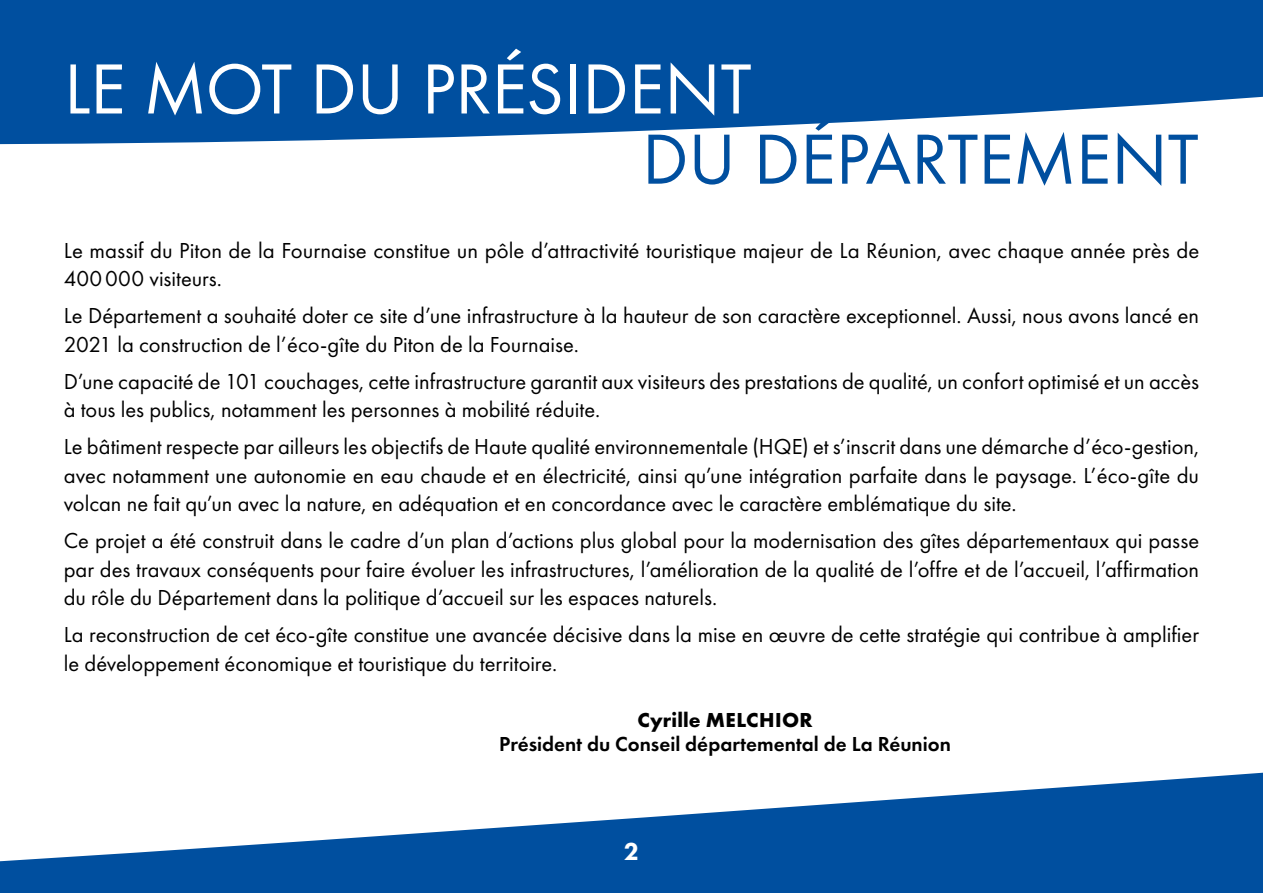
<style>
.page{position:relative;width:1263px;height:893px;background:#fff}
.page>*{position:absolute;margin:0;border:0;box-sizing:border-box;transform-origin:0 0}
.t1{font:73.5px "Futura PT";letter-spacing:-.005em;color:#fff}
.t2{font:73.5px "Futura PT";letter-spacing:-.005em;color:#004f9f}
.t3{font:800 25.5px "Futura PT";color:#fff}
.t4{font:22.5px/28.5px "Futura PT";color:#000}
.t5{font:600 21px "Futura PT";color:#000}
.t6{font:700 21px "Futura PT";letter-spacing:.015em;color:#000}
</style>
<div class="page">
<svg style="left:0;top:0;width:1263px;height:145px;background:#1e63aa"></svg>
<svg style="left:0;top:772px;width:1263px;height:121px;fill:#004f9f"></svg>
<h1 class="t1" style="left:64px;top:45px;width:689px">LE MOT DU PRÉSIDENT</h1>
<h1 class="t2" style="left:642px;top:116px;width:558px">DU DÉPARTEMENT</h1>
<p class="t4" style="left:64px;top:236px;width:1137px">Le massif du Piton de la Fournaise constitue un pôle d’attractivité touristique majeur de La Réunion, avec chaque année près de<br>400000 visiteurs.</p>
<p class="t4" style="left:64px;top:301px;width:1137px">Le Département a souhaité doter ce site d’une infrastructure à la hauteur de son caractère exceptionnel. Aussi, nous avons lancé en<br>2021 la construction de l’éco-gîte du Piton de la Fournaise.</p>
<p class="t4" style="left:64px;top:367px;width:1137px">D’une capacité de 101 couchages, cette infrastructure garantit aux visiteurs des prestations de qualité, un confort optimisé et un accès à tous les publics, notamment les personnes à mobilité réduite.</p>
<p class="t4" style="left:64px;top:432px;width:1137px;text-align:justify">Le bâtiment respecte par ailleurs les objectifs de Haute qualité environnementale (HQE) et s’inscrit dans une démarche d’éco-gestion, avec notamment une autonomie en eau chaude et en électricité, ainsi qu’une intégration parfaite dans le paysage. L’éco-gîte du volcan ne fait qu’un avec la nature, en adéquation et en concordance avec le caractère emblématique du site.</p>
<p class="t4" style="left:64px;top:526px;width:1137px;text-align:justify">Ce projet a été construit dans le cadre d’un plan d’actions plus global pour la modernisation des gîtes départementaux qui passe par des travaux conséquents pour faire évoluer les infrastructures, l’amélioration de la qualité de l’offre et de l’accueil, l’affirmation du rôle du Département dans la politique d’accueil sur les espaces naturels.</p>
<p class="t4" style="left:64px;top:620px;width:1137px">La reconstruction de cet éco-gîte constitue une avancée décisive dans la mise en œuvre de cette stratégie qui contribue à amplifier le développement économique et touristique du territoire.</p>
<p class="t6" style="left:637px;top:707px;width:177px">Cyrille MELCHIOR</p>
<p class="t5" style="left:499px;top:731px;width:453px">Président du Conseil départemental de La Réunion</p>
<p class="t3" style="left:624px;top:836px;width:17px">2</p>
</div>
